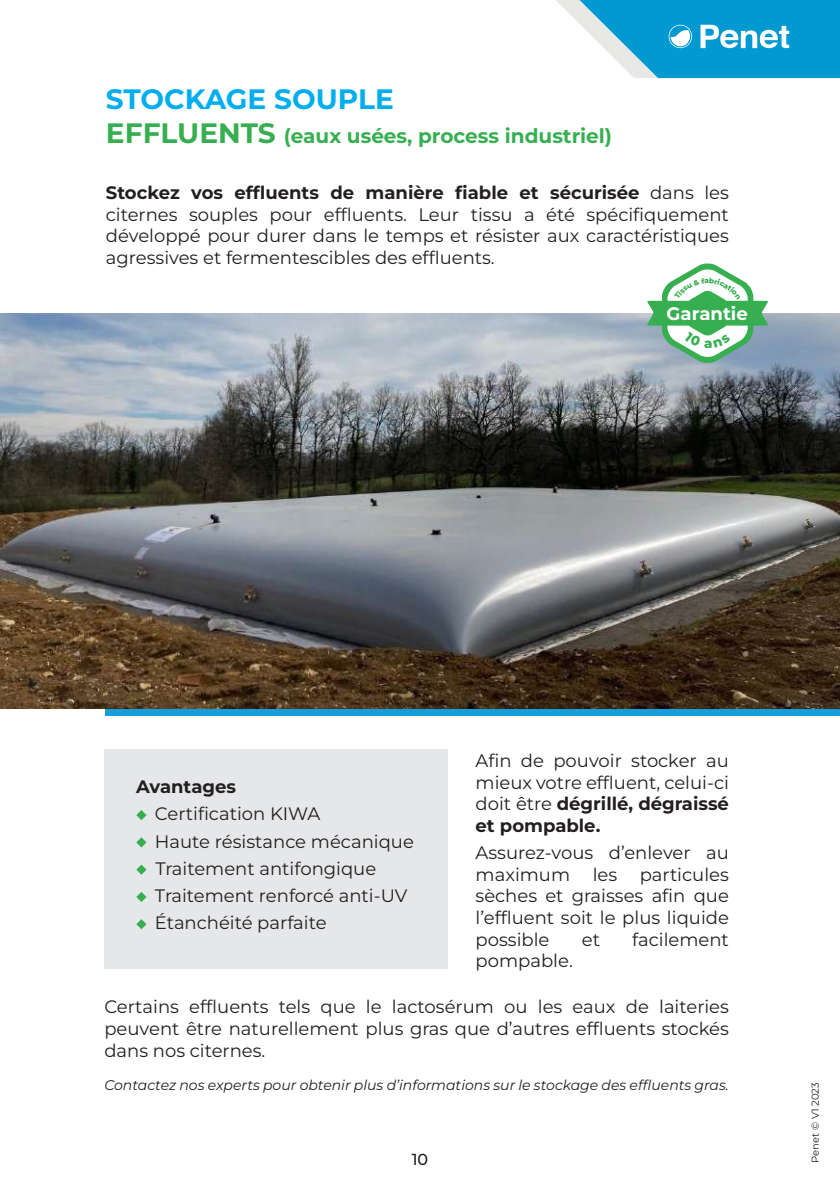
<style>
.page{position:relative;width:840px;height:1191px;background:#fff}
.page>*{position:absolute;margin:0;border:0;box-sizing:border-box;transform-origin:0 0}
.t1{font:700 28px "Montserrat";color:#00aeef}
.t2{font:700 20px "Montserrat";color:#37af51}
.t3{font:18px/21.6px "Montserrat";color:#231f20;text-align:justify}
.t4{font:700 18px "Montserrat";color:#231f20}
.t5{font:700 18px "Montserrat";color:#fff}
.t6{font:500 16px "Montserrat";color:#231f20}
.t7{font:italic 14px "Montserrat";color:#231f20}
.t8{font:10px "Montserrat";color:#231f20}
.s1{font-size:28px}
.s2{font-weight:700}
</style>
<div class="page">
<div style="left:106px;top:702px;width:733px;height:13px;background:#179dd9"></div>
<div style="left:104px;top:749px;width:344px;height:220px;background:#e6e7e9"></div>
<svg style="left:136px;top:810px;width:10px;height:10px"></svg>
<svg style="left:136px;top:837px;width:10px;height:10px"></svg>
<svg style="left:136px;top:864px;width:10px;height:10px"></svg>
<svg style="left:136px;top:892px;width:10px;height:10px"></svg>
<svg style="left:136px;top:919px;width:10px;height:10px"></svg>
<img style="left:0;top:313px;width:839px;height:396px">
<svg style="left:556px;top:0;width:283px;height:78px"></svg>
<svg style="left:646px;top:263px;width:121px;height:101px"></svg>
<h1 class="t1" style="left:106px;top:80px;width:289px">STOCKAGE SOUPLE</h1>
<p class="t2" style="left:106px;top:122px;width:507px"><span class="s1">EFFLUENTS</span> (eaux usées, process industriel)</p>
<p class="t3" style="left:106px;top:181px;width:624px"><span class="s2">Stockez vos effluents de manière fiable et sécurisée</span> dans les citernes souples pour effluents. Leur tissu a été spécifiquement développé pour durer dans le temps et résister aux caractéristiques agressives et fermentescibles des effluents.</p>
<p class="t5" style="left:666px;top:301px;width:83px">Garantie</p>
<p class="t4" style="left:136px;top:774px;width:101px">Avantages</p>
<p class="t3" style="left:155px;top:799px;width:260px;line-height:27.2px;text-align:left">Certification KIWA<br>Haute résistance mécanique<br>Traitement antifongique<br>Traitement renforcé anti-UV<br>Étanchéité parfaite</p>
<p class="t3" style="left:475px;top:749px;width:255px">Afin de pouvoir stocker au mieux votre effluent, celui-ci doit être <span class="s2">dégrillé, dégraissé et pompable.</span></p>
<p class="t3" style="left:475px;top:841px;width:255px">Assurez-vous d’enlever au maximum les particules sèches et graisses afin que l’effluent soit le plus liquide possible</p>
<p class="t3" style="left:581px;top:928px;width:20px">et</p>
<p class="t3" style="left:632px;top:928px;width:98px">facilement</p>
<p class="t3" style="left:475px;top:949px;width:99px">pompable.</p>
<p class="t3" style="left:104px;top:995px;width:625px">Certains effluents tels que le lactosérum ou les eaux de laiteries peuvent être naturellement plus gras que d’autres effluents stockés dans nos citernes.</p>
<p class="t7" style="left:104px;top:1076px;width:625px">Contactez nos experts pour obtenir plus d’informations sur le stockage des effluents gras.</p>
<p class="t6" style="left:411px;top:1148px;width:18px">10</p>
<p class="t8" style="left:808px;top:1162px;width:82px;rotate:-90deg">Penet © V1 2023</p>
</div>
